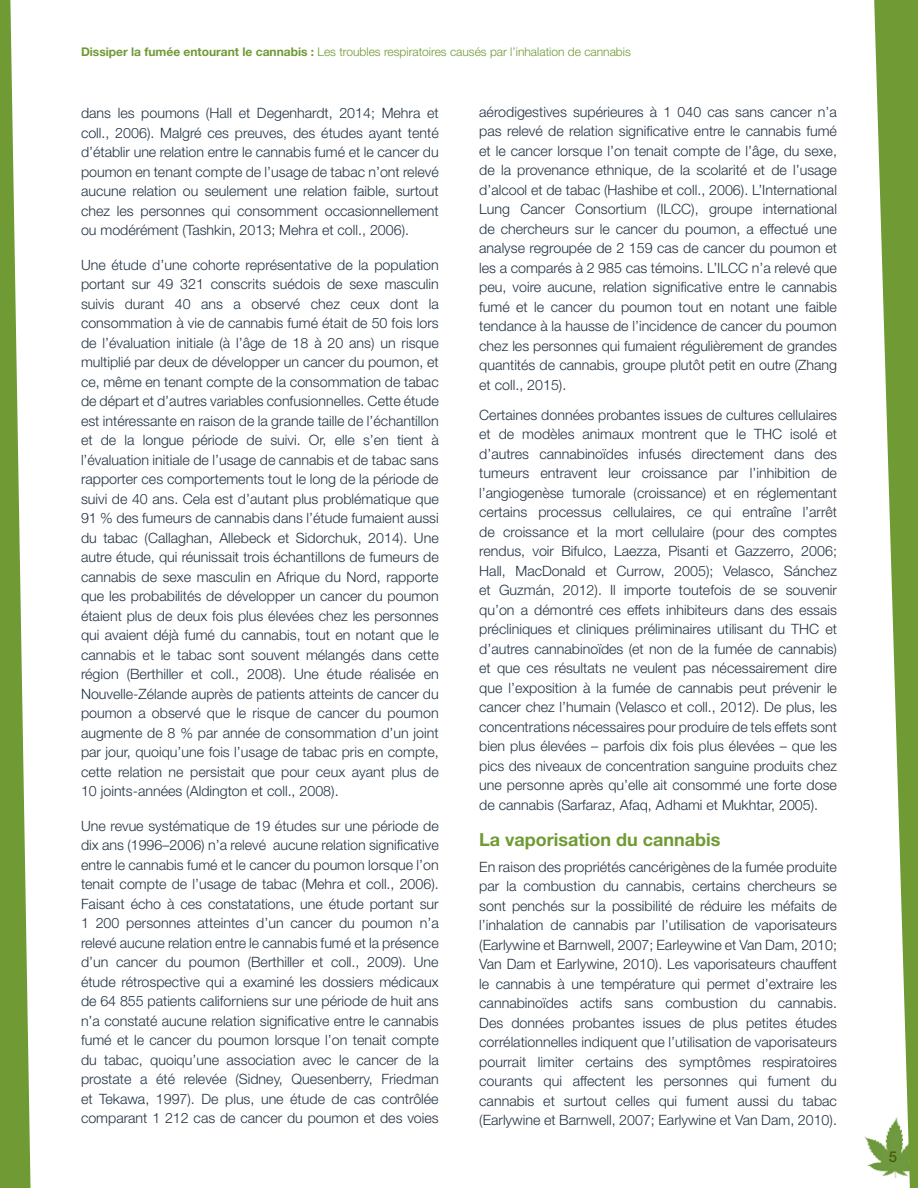
<style>
.page{position:relative;width:918px;height:1188px;background:#fff}
.page>*{position:absolute;margin:0;border:0;box-sizing:border-box;transform-origin:0 0}
.t1{font:700 18px "Helvetica Neue LT Std";color:#6f9a34}
.t2{font:500 15px "Helvetica Neue LT Std";color:#495b13}
.t3{font:300 14.25px/19.5px "Helvetica Neue LT Std";color:#243444;text-align:justify}
.t4{font:300 12px "Helvetica Neue LT Std";color:#6f9a34}
.s1{font-weight:700}
</style>
<div class="page">
<img style="left:864px;top:1136px;width:8px;height:32px">
<svg style="left:872px;top:0;width:46px;height:1188px;fill:#6f9a34"></svg>
<svg style="left:0;top:0;width:31px;height:1188px"></svg>
<p class="t4" style="left:81px;top:44px;width:551px"><span class="s1">Dissiper la fumée entourant le cannabis :</span> Les troubles respiratoires causés par l’inhalation de cannabis</p>
<p class="t3" style="left:81px;top:103px;width:359px">dans les poumons (Hall et Degenhardt, 2014; Mehra et coll., 2006). Malgré ces preuves, des études ayant tenté d’établir une relation entre le cannabis fumé et le cancer du poumon en tenant compte de l’usage de tabac n’ont relevé aucune relation ou seulement une relation faible, surtout chez les personnes qui consomment occasionnellement ou modérément (Tashkin, 2013; Mehra et coll., 2006).</p>
<p class="t3" style="left:81px;top:255px;width:359px">Une étude d’une cohorte représentative de la population portant sur 49 321 conscrits suédois de sexe masculin suivis durant 40 ans a observé chez ceux dont la consommation à vie de cannabis fumé était de 50 fois lors de l’évaluation initiale (à l’âge de 18 à 20 ans) un risque multiplié par deux de développer un cancer du poumon, et ce, même en tenant compte de la consommation de tabac de départ et d’autres variables confusionnelles. Cette étude est intéressante en raison de la grande taille de l’échantillon et de la longue période de suivi. Or, elle s’en tient à l’évaluation initiale de l’usage de cannabis et de tabac sans rapporter ces comportements tout le long de la période de suivi de 40 ans. Cela est d’autant plus problématique que 91 % des fumeurs de cannabis dans l’étude fumaient aussi du tabac (Callaghan, Allebeck et Sidorchuk, 2014). Une autre étude, qui réunissait trois échantillons de fumeurs de cannabis de sexe masculin en Afrique du Nord, rapporte que les probabilités de développer un cancer du poumon étaient plus de deux fois plus élevées chez les personnes qui avaient déjà fumé du cannabis, tout en notant que le cannabis et le tabac sont souvent mélangés dans cette région (Berthiller et coll., 2008). Une étude réalisée en Nouvelle-Zélande auprès de patients atteints de cancer du poumon a observé que le risque de cancer du poumon augmente de 8 % par année de consommation d’un joint par jour, quoiqu’une fois l’usage de tabac pris en compte, cette relation ne persistait que pour ceux ayant plus de 10 joints-années (Aldington et coll., 2008).</p>
<p class="t3" style="left:81px;top:816px;width:359px">Une revue systématique de 19 études sur une période de dix ans (1996–2006) n’a relevé aucune relation significative entre le cannabis fumé et le cancer du poumon lorsque l’on tenait compte de l’usage de tabac (Mehra et coll., 2006).<br>Faisant écho à ces constatations, une étude portant sur 1 200 personnes atteintes d’un cancer du poumon n’a relevé aucune relation entre le cannabis fumé et la présence d’un cancer du poumon (Berthiller et coll., 2009). Une étude rétrospective qui a examiné les dossiers médicaux de 64 855 patients californiens sur une période de huit ans n’a constaté aucune relation significative entre le cannabis fumé et le cancer du poumon lorsque l’on tenait compte du tabac, quoiqu’une association avec le cancer de la prostate a été relevée (Sidney, Quesenberry, Friedman et Tekawa, 1997). De plus, une étude de cas contrôlée comparant 1 212 cas de cancer du poumon et des voies</p>
<p class="t3" style="left:479px;top:102px;width:359px">aérodigestives supérieures à 1 040 cas sans cancer n’a pas relevé de relation significative entre le cannabis fumé et le cancer lorsque l’on tenait compte de l’âge, du sexe, de la provenance ethnique, de la scolarité et de l’usage d’alcool et de tabac (Hashibe et coll., 2006). L’International Lung Cancer Consortium (ILCC), groupe international de chercheurs sur le cancer du poumon, a effectué une analyse regroupée de 2 159 cas de cancer du poumon et les a comparés à 2 985 cas témoins. L’ILCC n’a relevé que peu, voire aucune, relation significative entre le cannabis fumé et le cancer du poumon tout en notant une faible tendance à la hausse de l’incidence de cancer du poumon chez les personnes qui fumaient régulièrement de grandes quantités de cannabis, groupe plutôt petit en outre (Zhang et coll., 2015).</p>
<p class="t3" style="left:479px;top:405px;width:359px">Certaines données probantes issues de cultures cellulaires et de modèles animaux montrent que le THC isolé et d’autres cannabinoïdes infusés directement dans des tumeurs entravent leur croissance par l’inhibition de l’angiogenèse tumorale (croissance) et en réglementant certains processus cellulaires, ce qui entraîne l’arrêt de croissance et la mort cellulaire (pour des comptes rendus, voir Bifulco, Laezza, Pisanti et Gazzerro, 2006; Hall, MacDonald et Currow, 2005); Velasco, Sánchez et Guzmán, 2012). Il importe toutefois de se souvenir qu’on a démontré ces effets inhibiteurs dans des essais précliniques et cliniques préliminaires utilisant du THC et d’autres cannabinoïdes (et non de la fumée de cannabis) et que ces résultats ne veulent pas nécessairement dire que l’exposition à la fumée de cannabis peut prévenir le cancer chez l’humain (Velasco et coll., 2012). De plus, les concentrations nécessaires pour produire de tels effets sont bien plus élevées – parfois dix fois plus élevées – que les pics des niveaux de concentration sanguine produits chez une personne après qu’elle ait consommé une forte dose de cannabis (Sarfaraz, Afaq, Adhami et Mukhtar, 2005).</p>
<p class="t1" style="left:479px;top:828px;width:243px">La vaporisation du cannabis</p>
<p class="t3" style="left:479px;top:857px;width:359px">En raison des propriétés cancérigènes de la fumée produite par la combustion du cannabis, certains chercheurs se sont penchés sur la possibilité de réduire les méfaits de l’inhalation de cannabis par l’utilisation de vaporisateurs (Earlywine et Barnwell, 2007; Earleywine et Van Dam, 2010; Van Dam et Earlywine, 2010). Les vaporisateurs chauffent le cannabis à une température qui permet d’extraire les cannabinoïdes actifs sans combustion du cannabis.<br>Des données probantes issues de plus petites études corrélationnelles indiquent que l’utilisation de vaporisateurs pourrait limiter certains des symptômes respiratoires courants qui affectent les personnes qui fument du cannabis et surtout celles qui fument aussi du tabac (Earlywine et Barnwell, 2007; Earlywine et Van Dam, 2010).</p>
<p class="t2" style="left:889px;top:1148px;width:10px">5</p>
</div>
